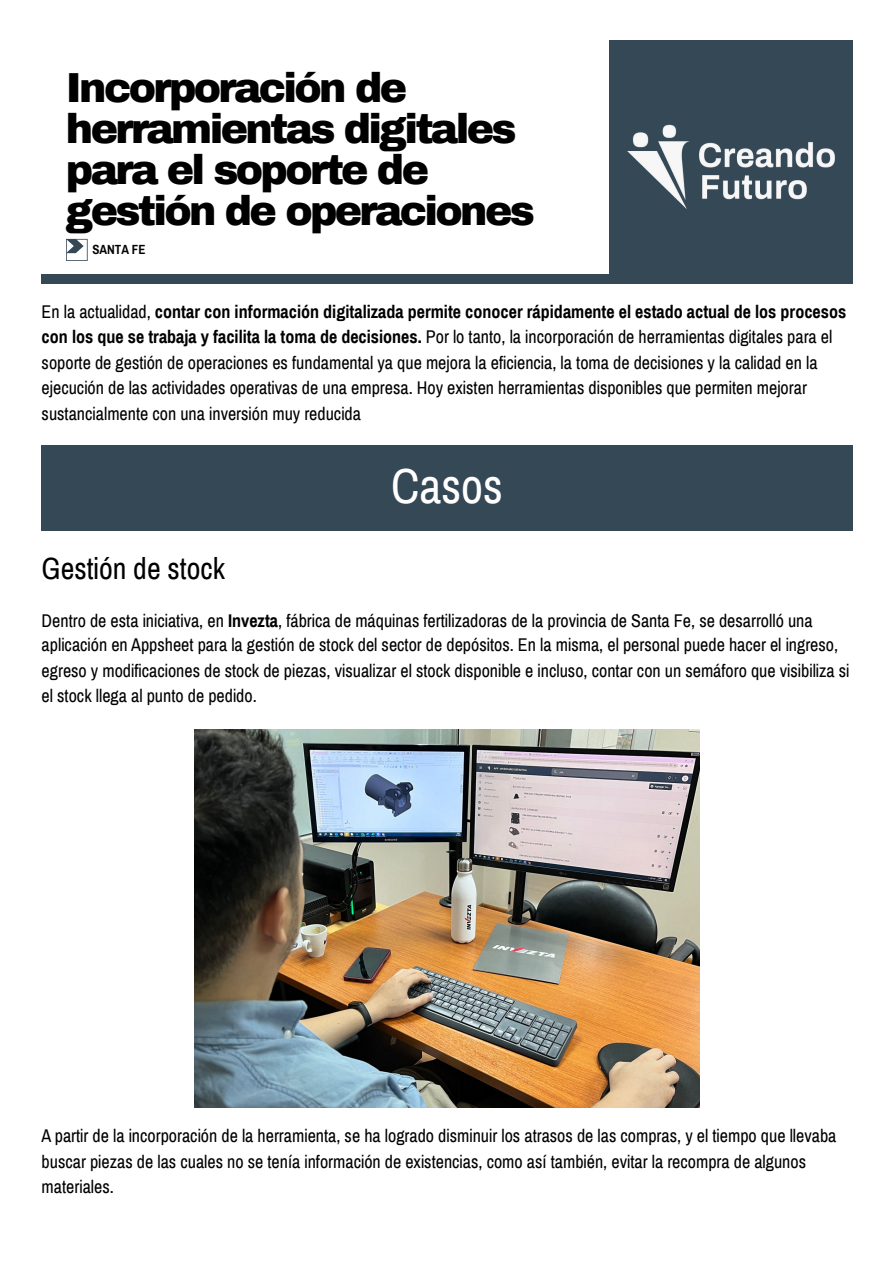
<style>
.page{position:relative;width:894px;height:1263px;background:#fff}
.page>*{position:absolute;margin:0;border:0;box-sizing:border-box;transform-origin:0 0}
.t1{font:48px "Archivo Narrow";color:#fff}
.t2{font:900 41.1px/41px "Archivo";letter-spacing:-.065em;color:#000}
.t3{font:30px "Archivo Narrow";color:#000}
.t4{font:18px/25.3px "Archivo Narrow";color:#000}
.t5{font:700 12.9px "Archivo Narrow";color:#000}
.s1{font-weight:700}
</style>
<div class="page">
<div style="left:609px;top:40px;width:243px;height:244px;background:#354856"></div>
<svg style="left:66px;top:239px;width:22px;height:22px"></svg>
<div style="left:42px;top:274px;width:810px;height:10px;background:#354856"></div>
<img style="left:627px;top:124px;width:208px;height:85px">
<div style="left:42px;top:446px;width:810px;height:85px;background:#354856"></div>
<img style="left:195px;top:729px;width:504px;height:378px">
<p class="t2" style="left:66px;top:68px;width:470px">Incorporación de herramientas digitales para el soporte de gestión de operaciones</p>
<p class="t5" style="left:92px;top:243px;width:55px">SANTA FE</p>
<p class="t4" style="left:42px;top:300px;width:805px">En la actualidad, <span class="s1">contar con información digitalizada permite conocer rápidamente el estado actual de los procesos con los que se trabaja y facilita la toma de decisiones.</span> Por lo tanto, la incorporación de herramientas digitales para el soporte de gestión de operaciones es fundamental ya que mejora la eficiencia, la toma de decisiones y la calidad en la ejecución de las actividades operativas de una empresa. Hoy existen herramientas disponibles que permiten mejorar sustancialmente con una inversión muy reducida</p>
<p class="t3" style="left:42px;top:553px;width:185px">Gestión de stock</p>
<p class="t1" style="left:391px;top:461px;width:113px">Casos</p>
<p class="t4" style="left:42px;top:608px;width:809px">Dentro de esta iniciativa, en <span class="s1">Invezta</span>, fábrica de máquinas fertilizadoras de la provincia de Santa Fe, se desarrolló una aplicación en Appsheet para la gestión de stock del sector de depósitos. En la misma, el personal puede hacer el ingreso, egreso y modificaciones de stock de piezas, visualizar el stock disponible e incluso, contar con un semáforo que visibiliza si el stock llega al punto de pedido.</p>
<p class="t4" style="left:42px;top:1123px;width:796px">A partir de la incorporación de la herramienta, se ha logrado disminuir los atrasos de las compras, y el tiempo que llevaba buscar piezas de las cuales no se tenía información de existencias, como así también, evitar la recompra de algunos materiales.</p>
</div>
